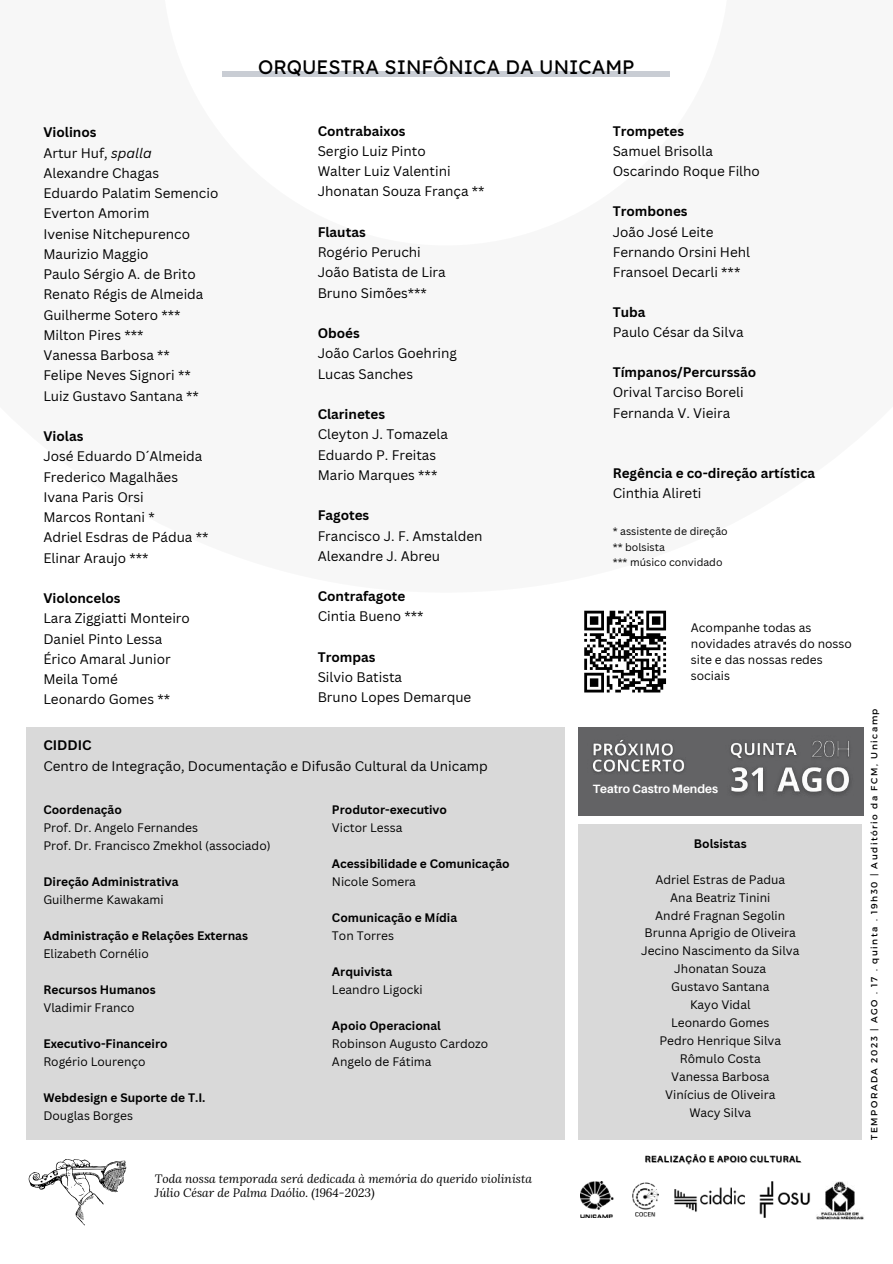
<style>
.page{position:relative;width:893px;height:1264px;background:#fff}
.page>*{position:absolute;margin:0;border:0;box-sizing:border-box;transform-origin:0 0}
.t1{font:19.5px "Lexend Deca";color:#000}
.t2{font:13.5px/20.2px "Canva Sans";color:#000}
.t3{font:700 13.5px "Canva Sans";color:#000}
.t4{font:12px/18px "Canva Sans";color:#000}
.t5{font:700 12px "Canva Sans";color:#000}
.t6{font:italic 12px/14px "Lora";color:#000}
.t7{font:700 12px "Aileron";color:#fff}
.t8{font:10.5px/15.8px "Canva Sans";color:#000}
.t9{font:9px "Montserrat";letter-spacing:.17em;color:#000}
.t10{font:700 9px "Aileron";letter-spacing:.055em;color:#000}
.s1{font-weight:700}
.s2{font-style:italic}
</style>
<div class="page">
<div style="left:0;top:0;width:892px;height:592px;background:#f7f7f7"></div>
<div style="left:223px;top:71px;width:447px;height:5px;background:#c9cdd4"></div>
<svg style="left:584px;top:610px;width:83px;height:83px"></svg>
<img style="left:580px;top:1181px;width:79px;height:36px">
<img style="left:674px;top:1181px;width:137px;height:36px">
<svg style="left:29px;top:1159px;width:97px;height:66px"></svg>
<img style="left:816px;top:1181px;width:48px;height:38px">
<div style="left:26px;top:727px;width:539px;height:412px;background:#d9d9d9"></div>
<div style="left:578px;top:824px;width:283px;height:315px;background:#d9d9d9"></div>
<div style="left:578px;top:727px;width:286px;height:88px;background:#636365"></div>
<img style="left:730px;top:766px;width:121px;height:29px">
<img style="left:805px;top:740px;width:46px;height:29px">
<img style="left:730px;top:743px;width:67px;height:16px">
<img style="left:592px;top:740px;width:93px;height:33px">
<h1 class="t1" style="left:258px;top:54px;width:378px">ORQUESTRA SINFÔNICA DA UNICAMP</h1>
<p class="t2" style="left:43px;top:122px;width:176px"><span class="s1">Violinos<br></span>Artur Huf, <span class="s2">spalla<br></span>Alexandre Chagas<br>Eduardo Palatim Semencio<br>Everton Amorim<br>Ivenise Nitchepurenco<br>Maurizio Maggio<br>Paulo Sérgio A. de Brito<br>Renato Régis de Almeida<br>Guilherme Sotero ***<br>Milton Pires ***<br>Vanessa Barbosa **<br>Felipe Neves Signori **<br>Luiz Gustavo Santana **</p>
<p class="t3" style="left:43px;top:426px;width:41px">Violas</p>
<p class="t2" style="left:43px;top:446px;width:167px">José Eduardo D´Almeida<br>Frederico Magalhães<br>Ivana Paris Orsi<br>Marcos Rontani *<br>Adriel Esdras de Pádua **<br>Elinar Araujo ***</p>
<p class="t3" style="left:43px;top:588px;width:79px">Violoncelos</p>
<p class="t2" style="left:43px;top:608px;width:148px">Lara Ziggiatti Monteiro<br>Daniel Pinto Lessa<br>Érico Amaral Junior<br>Meila Tomé<br>Leonardo Gomes **</p>
<p class="t3" style="left:317px;top:121px;width:89px">Contrabaixos</p>
<p class="t2" style="left:317px;top:140px;width:168px">Sergio Luiz Pinto<br>Walter Luiz Valentini<br>Jhonatan Souza França **</p>
<p class="t3" style="left:317px;top:222px;width:49px">Flautas</p>
<p class="t2" style="left:317px;top:242px;width:129px">Rogério Peruchi<br>João Batista de Lira<br>Bruno Simões***</p>
<p class="t3" style="left:317px;top:324px;width:44px">Oboés</p>
<p class="t2" style="left:317px;top:343px;width:141px">João Carlos Goehring<br>Lucas Sanches</p>
<p class="t3" style="left:317px;top:404px;width:69px">Clarinetes</p>
<p class="t2" style="left:317px;top:424px;width:132px">Cleyton J. Tomazela<br>Eduardo P. Freitas<br>Mario Marques ***</p>
<p class="t3" style="left:317px;top:506px;width:53px">Fagotes</p>
<p class="t2" style="left:317px;top:525px;width:166px">Francisco J. F. Amstalden<br>Alexandre J. Abreu</p>
<p class="t3" style="left:317px;top:587px;width:89px">Contrafagote</p>
<p class="t2" style="left:317px;top:606px;width:107px">Cintia Bueno ***</p>
<p class="t3" style="left:317px;top:647px;width:59px">Trompas</p>
<p class="t2" style="left:317px;top:667px;width:155px">Silvio Batista<br>Bruno Lopes Demarque</p>
<p class="t3" style="left:43px;top:736px;width:50px">CIDDIC</p>
<p class="t2" style="left:43px;top:755px;width:446px">Centro de Integração, Documentação e Difusão Cultural da Unicamp</p>
<p class="t5" style="left:43px;top:801px;width:80px">Coordenação</p>
<p class="t4" style="left:43px;top:818px;width:229px">Prof. Dr. Angelo Fernandes<br>Prof. Dr. Francisco Zmekhol (associado)</p>
<p class="t5" style="left:43px;top:873px;width:137px">Direção Administrativa</p>
<p class="t4" style="left:43px;top:890px;width:122px">Guilherme Kawakami</p>
<p class="t5" style="left:43px;top:927px;width:206px">Administração e Relações Externas</p>
<p class="t4" style="left:43px;top:944px;width:107px">Elizabeth Cornélio</p>
<p class="t5" style="left:43px;top:981px;width:114px">Recursos Humanos</p>
<p class="t4" style="left:43px;top:998px;width:93px">Vladimir Franco</p>
<p class="t5" style="left:43px;top:1035px;width:126px">Executivo-Financeiro</p>
<p class="t4" style="left:43px;top:1052px;width:104px">Rogério Lourenço</p>
<p class="t5" style="left:43px;top:1089px;width:164px">Webdesign e Suporte de T.I.</p>
<p class="t4" style="left:43px;top:1106px;width:91px">Douglas Borges</p>
<p class="t5" style="left:332px;top:801px;width:117px">Produtor-executivo</p>
<p class="t4" style="left:332px;top:818px;width:72px">Victor Lessa</p>
<p class="t5" style="left:332px;top:855px;width:179px">Acessibilidade e Comunicação</p>
<p class="t4" style="left:332px;top:872px;width:85px">Nicole Somera</p>
<p class="t5" style="left:332px;top:909px;width:127px">Comunicação e Mídia</p>
<p class="t4" style="left:332px;top:926px;width:64px">Ton Torres</p>
<p class="t5" style="left:332px;top:963px;width:62px">Arquivista</p>
<p class="t4" style="left:332px;top:980px;width:92px">Leandro Ligocki</p>
<p class="t5" style="left:332px;top:1017px;width:110px">Apoio Operacional</p>
<p class="t4" style="left:332px;top:1034px;width:158px">Robinson Augusto Cardozo<br>Angelo de Fátima</p>
<p class="t6" style="left:155px;top:1171px;width:378px">Toda nossa temporada será dedicada à memória do querido violinista<br>Júlio César de Palma Daólio. (1964-2023)</p>
<p class="t3" style="left:612px;top:121px;width:73px">Trompetes</p>
<p class="t2" style="left:612px;top:141px;width:149px">Samuel Brisolla<br>Oscarindo Roque Filho</p>
<p class="t3" style="left:612px;top:202px;width:76px">Trombones</p>
<p class="t2" style="left:612px;top:221px;width:139px">João José Leite<br>Fernando Orsini Hehl<br>Fransoel Decarli ***</p>
<p class="t3" style="left:612px;top:302px;width:34px">Tuba</p>
<p class="t2" style="left:612px;top:322px;width:132px">Paulo César da Silva</p>
<p class="t3" style="left:612px;top:363px;width:145px">Tímpanos/Percurssão</p>
<p class="t2" style="left:612px;top:382px;width:133px">Orival Tarciso Boreli<br>Fernanda V. Vieira</p>
<p class="t3" style="left:612px;top:463px;width:204px">Regência e co-direção artística</p>
<p class="t2" style="left:612px;top:482px;width:90px">Cinthia Alireti</p>
<p class="t8" style="left:612px;top:523px;width:116px">* assistente de direção ** bolsista<br>*** músico convidado</p>
<p class="t4" style="left:690px;top:619px;width:162px;line-height:16px">Acompanhe todas as novidades através do nosso site e das nossas redes sociais</p>
<p class="t7" style="left:592px;top:781px;width:127px">Teatro Castro Mendes</p>
<p class="t5" style="left:693px;top:834px;width:54px">Bolsistas</p>
<p class="t4" style="left:641px;top:869px;width:160px;text-align:center">Adriel Estras de Padua<br>Ana Beatriz Tinini<br>André Fragnan Segolin<br>Brunna Aprigio de Oliveira<br>Jecino Nascimento da Silva<br>Jhonatan Souza<br>Gustavo Santana<br>Kayo Vidal<br>Leonardo Gomes<br>Pedro Henrique Silva<br>Rômulo Costa<br>Vanessa Barbosa<br>Vinícius de Oliveira<br>Wacy Silva</p>
<p class="t10" style="left:644px;top:1153px;width:158px">REALIZAÇÃO E APOIO CULTURAL</p>
<p class="t9" style="left:868px;top:1139px;width:433px;rotate:-90deg">TEMPORADA 2023 | AGO . 17 . quinta . 19h30 | Auditório da FCM, Unicamp</p>
</div>
